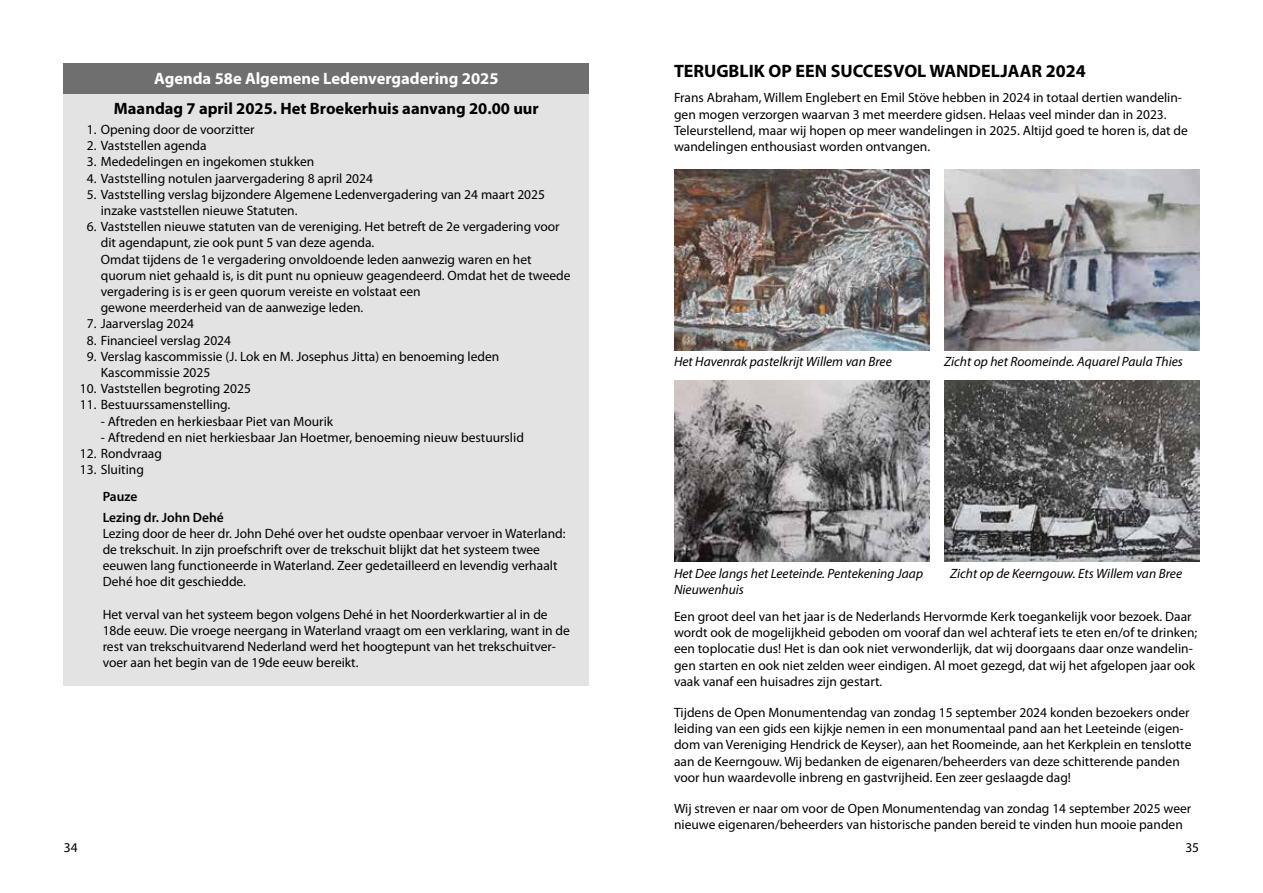
<style>
.page{position:relative;width:1263px;height:893px;background:#fff}
.page>*{position:absolute;margin:0;border:0;box-sizing:border-box;transform-origin:0 0}
.t1{font:700 18px "Myriad Pro";color:#000}
.t2{font:700 16.5px "Myriad Pro";color:#000}
.t3{font:700 16.5px "Myriad Pro";color:#fff}
.t4{font:13.5px/16.2px "Myriad Pro";color:#000}
.t5{font:italic 13.5px/16.2px "Myriad Variable Concept";color:#000}
.t6{font:600 13.5px/21px "Myriad Pro";color:#000}
</style>
<div class="page">
<img style="left:944px;top:169px;width:255px;height:182px">
<img style="left:944px;top:380px;width:255px;height:182px">
<img style="left:674px;top:380px;width:255px;height:182px">
<img style="left:674px;top:169px;width:255px;height:182px">
<div style="left:64px;top:77px;width:525px;height:609px;background:#e3e3e3"></div>
<div style="left:64px;top:64px;width:525px;height:30px;background:#706f6f"></div>
<p class="t3" style="left:154px;top:68px;width:346px">Agenda 58e Algemene Ledenvergadering 2025</p>
<p class="t4" style="left:87px;top:121px;width:169px">1. Opening door de voorzitter</p>
<p class="t4" style="left:87px;top:137px;width:121px">2. Vaststellen agenda</p>
<p class="t4" style="left:87px;top:153px;width:229px">3. Mededelingen en ingekomen stukken</p>
<p class="t4" style="left:87px;top:170px;width:288px">4. Vaststelling notulen jaarvergadering 8 april 2024</p>
<p class="t4" style="left:101px;top:186px;width:446px;text-indent:-14px">5. Vaststelling verslag bijzondere Algemene Ledenvergadering van 24 maart 2025 inzake vaststellen nieuwe Statuten.</p>
<p class="t4" style="left:101px;top:218px;width:471px;text-indent:-14px">6. Vaststellen nieuwe statuten van de vereniging. Het betreft de 2e vergadering voor dit agendapunt, zie ook punt 5 van deze agenda.<br>Omdat tijdens de 1e vergadering onvoldoende leden aanwezig waren en het quorum niet gehaald is, is dit punt nu opnieuw geagendeerd. Omdat het de tweede vergadering is is er geen quorum vereiste en volstaat een<br>gewone meerderheid van de aanwezige leden.</p>
<p class="t4" style="left:87px;top:315px;width:109px">7. Jaarverslag 2024</p>
<p class="t4" style="left:87px;top:332px;width:146px">8. Financieel verslag 2024</p>
<p class="t4" style="left:101px;top:348px;width:400px;text-indent:-14px">9. Verslag kascommissie (J. Lok en M. Josephus Jitta) en benoeming leden<br>Kascommissie 2025</p>
<p class="t4" style="left:80px;top:380px;width:173px">10. Vaststellen begroting 2025</p>
<p class="t4" style="left:80px;top:396px;width:152px">11. Bestuurssamenstelling.</p>
<p class="t4" style="left:101px;top:413px;width:234px">- Aftreden en herkiesbaar Piet van Mourik</p>
<p class="t4" style="left:101px;top:429px;width:425px">- Aftredend en niet herkiesbaar Jan Hoetmer, benoeming nieuw bestuurslid</p>
<p class="t4" style="left:80px;top:445px;width:84px">12. Rondvraag</p>
<p class="t4" style="left:80px;top:461px;width:66px">13. Sluiting</p>
<p class="t6" style="left:103px;top:485px;width:123px">Pauze<br>Lezing dr. John Dehé</p>
<p class="t4" style="left:103px;top:525px;width:464px">Lezing door de heer dr. John Dehé over het oudste openbaar vervoer in Waterland: de trekschuit. In zijn proefschrift over de trekschuit blijkt dat het systeem twee eeuwen lang functioneerde in Waterland. Zeer gedetailleerd en levendig verhaalt Dehé hoe dit geschiedde.</p>
<p class="t4" style="left:103px;top:606px;width:469px">Het verval van het systeem begon volgens Dehé in het Noorderkwartier al in de 18de eeuw. Die vroege neergang in Waterland vraagt om een verklaring, want in de rest van trekschuitvarend Nederland werd het hoogtepunt van het trekschuitver&shy;voer aan het begin van de 19de eeuw bereikt.</p>
<p class="t2" style="left:114px;top:97px;width:426px">Maandag 7 april 2025. Het Broekerhuis aanvang 20.00 uur</p>
<h1 class="t1" style="left:674px;top:59px;width:413px">TERUGBLIK OP EEN SUCCESVOL WANDELJAAR 2024</h1>
<p class="t4" style="left:674px;top:90px;width:515px">Frans Abraham, Willem Englebert en Emil Stöve hebben in 2024 in totaal dertien wandelin&shy;gen mogen verzorgen waarvan 3 met meerdere gidsen. Helaas veel minder dan in 2023.<br>Teleurstellend, maar wij hopen op meer wandelingen in 2025. Altijd goed te horen is, dat de wandelingen enthousiast worden ontvangen.</p>
<p class="t5" style="left:674px;top:353px;width:219px">Het Havenrak pastelkrijt Willem van Bree</p>
<p class="t5" style="left:944px;top:353px;width:240px">Zicht op het Roomeinde. Aquarel Paula Thies</p>
<p class="t5" style="left:674px;top:565px;width:251px">Het Dee langs het Leeteinde. Pentekening Jaap<br>Nieuwenhuis</p>
<p class="t5" style="left:950px;top:565px;width:234px">Zicht op de Keerngouw. Ets Willem van Bree</p>
<p class="t4" style="left:674px;top:608px;width:525px">Een groot deel van het jaar is de Nederlands Hervormde Kerk toegankelijk voor bezoek. Daar wordt ook de mogelijkheid geboden om vooraf dan wel achteraf iets te eten en/of te drinken; een toplocatie dus! Het is dan ook niet verwonderlijk, dat wij doorgaans daar onze wandelin&shy;gen starten en ook niet zelden weer eindigen. Al moet gezegd, dat wij het afgelopen jaar ook vaak vanaf een huisadres zijn gestart.</p>
<p class="t4" style="left:674px;top:704px;width:519px">Tijdens de Open Monumentendag van zondag 15 september 2024 konden bezoekers onder leiding van een gids een kijkje nemen in een monumentaal pand aan het Leeteinde (eigen&shy;dom van Vereniging Hendrick de Keyser), aan het Roomeinde, aan het Kerkplein en tenslotte aan de Keerngouw. Wij bedanken de eigenaren/beheerders van deze schitterende panden voor hun waardevolle inbreng en gastvrijheid. Een zeer geslaagde dag!</p>
<p class="t4" style="left:674px;top:800px;width:519px">Wij streven er naar om voor de Open Monumentendag van zondag 14 september 2025 weer nieuwe eigenaren/beheerders van historische panden bereid te vinden hun mooie panden</p>
<p class="t4" style="left:64px;top:839px;width:15px">34</p>
<p class="t4" style="left:1185px;top:839px;width:15px">35</p>
</div>
